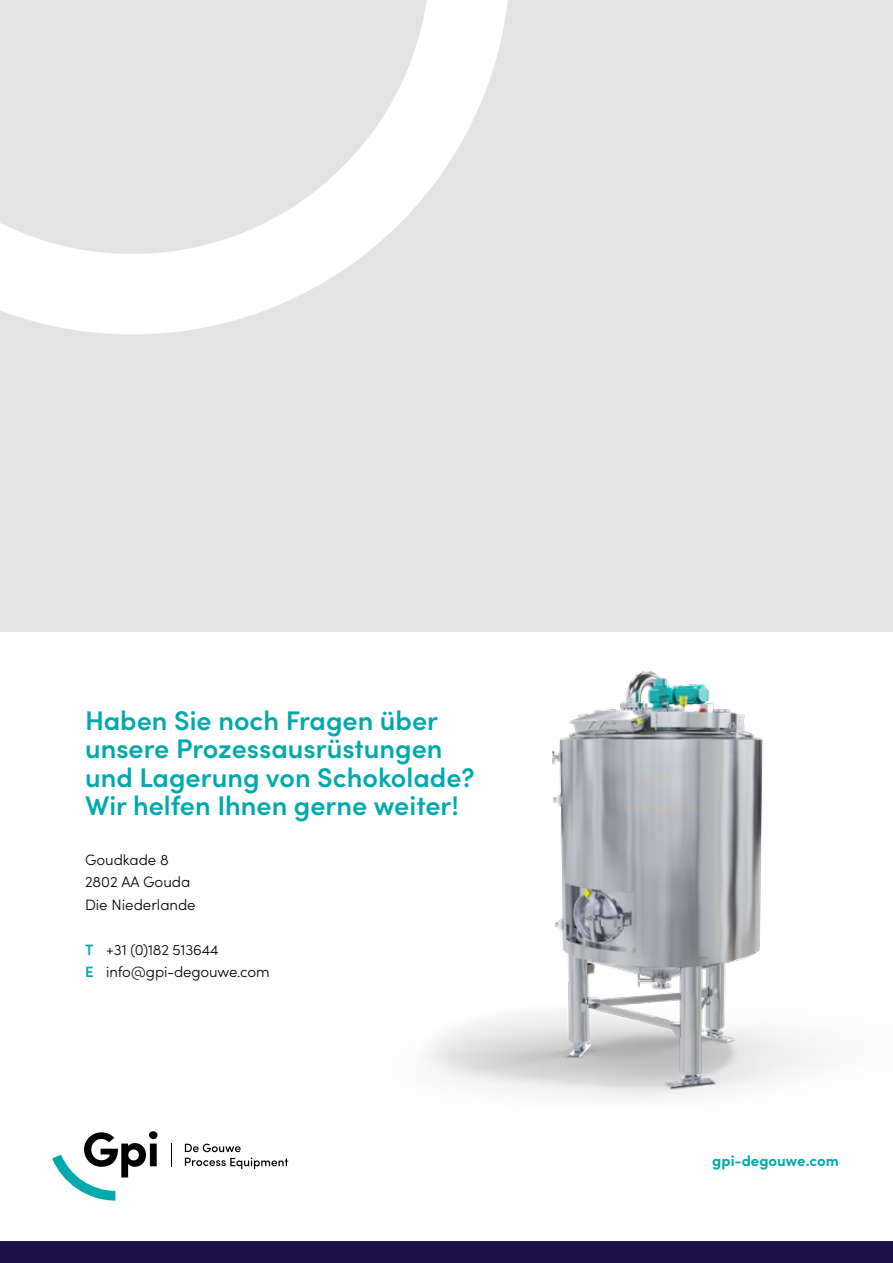
<style>
.page{position:relative;width:893px;height:1263px;background:#fff}
.page>*{position:absolute;margin:0;border:0;box-sizing:border-box;transform-origin:0 0}
.t1{font:600 27px/28.5px "Sofia Pro";color:#00a9ab}
.t2{font:300 15px/22.5px "Sofia Pro";color:#000}
.t3{font:700 15px "Sofia Pro";color:#00a9ab}
.s1{font-weight:600;color:#00a9ab}
</style>
<div class="page">
<img style="left:427px;top:670px;width:394px;height:428px">
<div style="left:0;top:1242px;width:893px;height:21px;background:#1e1248"></div>
<svg style="left:52px;top:1131px;width:105px;height:69px"></svg>
<svg style="left:171px;top:1143px;width:1px;height:24px"></svg>
<svg style="left:185px;top:1143px;width:103px;height:26px"></svg>
<div style="left:0;top:0;width:893px;height:631px;background:#e3e3e3"></div>
<svg style="left:0;top:0;width:508px;height:334px"></svg>
<p class="t1" style="left:85px;top:704px;width:391px">Haben Sie noch Fragen über unsere Prozessausrüstungen und Lagerung von Schokolade?<br>Wir helfen Ihnen gerne weiter!</p>
<p class="t2" style="left:85px;top:847px;width:112px">Goudkade 8<br>2802 AA Gouda<br>Die Niederlande</p>
<p class="t2" style="left:85px;top:937px;width:186px"><span class="s1">T</span> +31 (0)182 513644<br><span class="s1">E</span> info@gpi-degouwe.com</p>
<p class="t3" style="left:712px;top:1149px;width:128px">gpi-degouwe.com</p>
</div>
